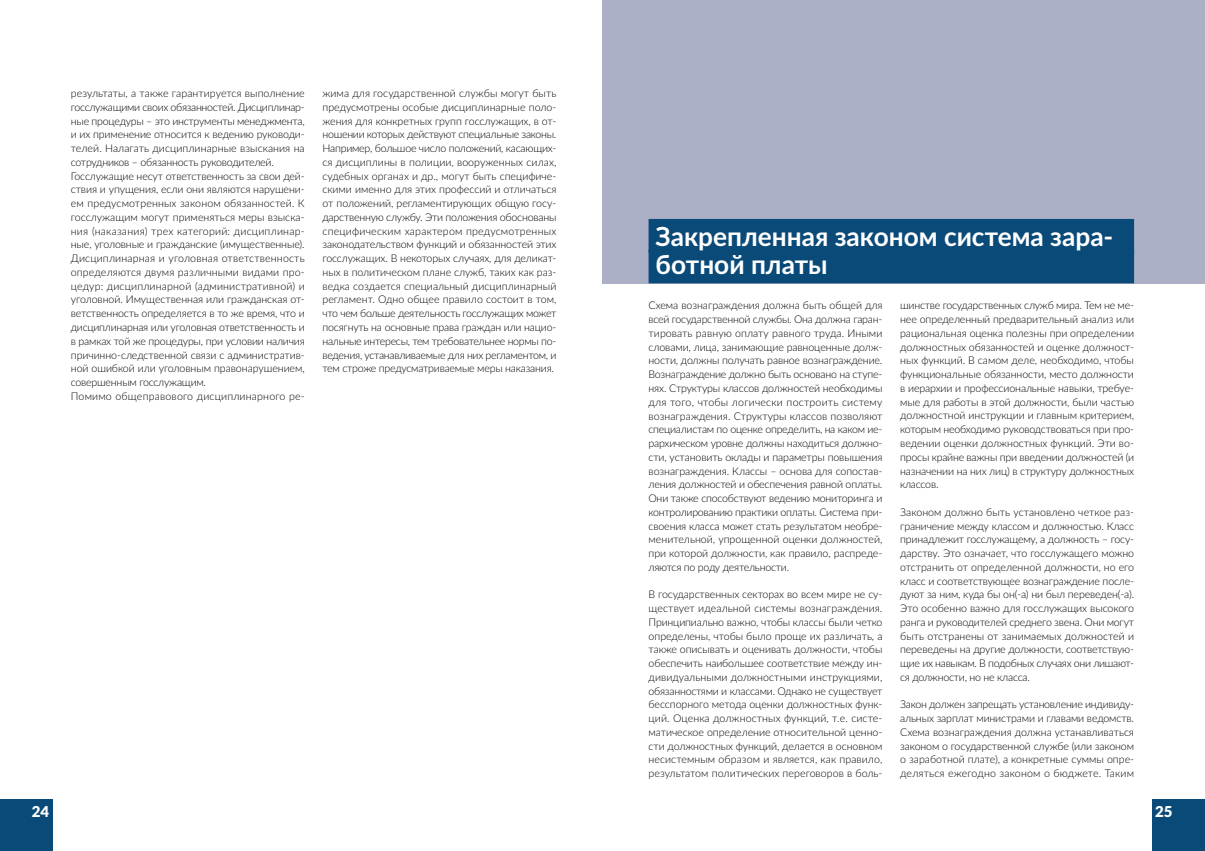
<style>
.page{position:relative;width:1205px;height:851px;background:#fff}
.page>*{position:absolute;margin:0;border:0;box-sizing:border-box;transform-origin:0 0}
.t1{font:700 26.25px/28.8px "Lato";color:#fff}
.t2{font:900 15px "Lato";color:#fff}
.t3{font:300 10.62px/13.8px "Lato";letter-spacing:-.01em;color:#000;text-align:justify}
</style>
<div class="page">
<div style="left:602px;top:0;width:603px;height:283px;background:#abb0c6"></div>
<div style="left:648px;top:219px;width:486px;height:34px;background:#0a4a79"></div>
<div style="left:648px;top:249px;width:486px;height:34px;background:#0a4a79"></div>
<div style="left:0;top:799px;width:53px;height:51px;background:#0a4a79"></div>
<div style="left:1152px;top:799px;width:53px;height:51px;background:#0a4a79"></div>
<p class="t3" style="left:71px;top:86px;width:235px;text-align:left">результаты, а также гарантируется выполнение госслужащими своих обязанностей. Дисциплинар&shy;ные процедуры – это инструменты менеджмента, и их применение относится к ведению руководи&shy;телей. Налагать дисциплинарные взыскания на сотрудников – обязанность руководителей.<br>Госслужащие несут ответственность за свои дей&shy;ствия и упущения, если они являются нарушени&shy;ем предусмотренных законом обязанностей. К госслужащим могут применяться меры взыска&shy;ния (наказания) трех категорий: дисциплинар&shy;ные, уголовные и гражданские (имущественные).<br>Дисциплинарная и уголовная ответственность определяются двумя различными видами про&shy;цедур: дисциплинарной (административной) и уголовной. Имущественная или гражданская от&shy;ветственность определяется в то же время, что и дисциплинарная или уголовная ответственность и в рамках той же процедуры, при условии наличия причинно-следственной связи с административ&shy;ной ошибкой или уголовным правонарушением, совершенным госслужащим.<br>Помимо общеправового дисциплинарного ре-</p>
<p class="t3" style="left:322px;top:86px;width:235px">жима для государственной службы могут быть предусмотрены особые дисциплинарные поло&shy;жения для конкретных групп госслужащих, в от&shy;ношении которых действуют специальные законы.<br>Например, большое число положений, касающих&shy;ся дисциплины в полиции, вооруженных силах, судебных органах и др., могут быть специфиче&shy;скими именно для этих профессий и отличаться от положений, регламентирующих общую госу&shy;дарственную службу. Эти положения обоснованы специфическим характером предусмотренных законодательством функций и обязанностей этих госслужащих. В некоторых случаях, для деликат&shy;ных в политическом плане служб, таких как раз&shy;ведка создается специальный дисциплинарный регламент. Одно общее правило состоит в том, что чем больше деятельность госслужащих может посягнуть на основные права граждан или нацио&shy;нальные интересы, тем требовательнее нормы по&shy;ведения, устанавливаемые для них регламентом, и тем строже предусматриваемые меры наказания.</p>
<h1 class="t1" style="left:656px;top:220px;width:459px">Закрепленная законом система зара&shy;ботной платы</h1>
<p class="t3" style="left:648px;top:298px;width:235px">Схема вознаграждения должна быть общей для всей государственной службы. Она должна гаран&shy;тировать равную оплату равного труда. Иными словами, лица, занимающие равноценные долж&shy;ности, должны получать равное вознаграждение.<br>Вознаграждение должно быть основано на ступе&shy;нях. Структуры классов должностей необходимы для того, чтобы логически построить систему вознаграждения. Структуры классов позволяют специалистам по оценке определить, на каком ие&shy;рархическом уровне должны находиться должно&shy;сти, установить оклады и параметры повышения вознаграждения. Классы – основа для сопостав&shy;ления должностей и обеспечения равной оплаты.<br>Они также способствуют ведению мониторинга и контролированию практики оплаты. Система при&shy;своения класса может стать результатом необре&shy;менительной, упрощенной оценки должностей, при которой должности, как правило, распреде&shy;ляются по роду деятельности.</p>
<p class="t3" style="left:648px;top:587px;width:235px">В государственных секторах во всем мире не су&shy;ществует идеальной системы вознаграждения.<br>Принципиально важно, чтобы классы были четко определены, чтобы было проще их различать, а также описывать и оценивать должности, чтобы обеспечить наибольшее соответствие между ин&shy;дивидуальными должностными инструкциями, обязанностями и классами. Однако не существует бесспорного метода оценки должностных функ&shy;ций. Оценка должностных функций, т.е. систе&shy;матическое определение относительной ценно&shy;сти должностных функций, делается в основном несистемным образом и является, как правило, результатом политических переговоров в боль-</p>
<p class="t3" style="left:900px;top:298px;width:235px">шинстве государственных служб мира. Тем не ме&shy;нее определенный предварительный анализ или рациональная оценка полезны при определении должностных обязанностей и оценке должност&shy;ных функций. В самом деле, необходимо, чтобы функциональные обязанности, место должности в иерархии и профессиональные навыки, требуе&shy;мые для работы в этой должности, были частью должностной инструкции и главным критерием, которым необходимо руководствоваться при про&shy;ведении оценки должностных функций. Эти во&shy;просы крайне важны при введении должностей (и назначении на них лиц) в структуру должностных классов.</p>
<p class="t3" style="left:900px;top:504px;width:235px">Законом должно быть установлено четкое раз&shy;граничение между классом и должностью. Класс принадлежит госслужащему, а должность – госу&shy;дарству. Это означает, что госслужащего можно отстранить от определенной должности, но его класс и соответствующее вознаграждение после&shy;дуют за ним, куда бы он(-а) ни был переведен(-а).<br>Это особенно важно для госслужащих высокого ранга и руководителей среднего звена. Они могут быть отстранены от занимаемых должностей и переведены на другие должности, соответствую&shy;щие их навыкам. В подобных случаях они лишают&shy;ся должности, но не класса.</p>
<p class="t3" style="left:900px;top:697px;width:235px">Закон должен запрещать установление индивиду&shy;альных зарплат министрами и главами ведомств.<br>Схема вознаграждения должна устанавливаться законом о государственной службе (или законом о заработной плате), а конкретные суммы опре&shy;деляться ежегодно законом о бюджете. Таким</p>
<h2 class="t2" style="left:32px;top:799px;width:19px">24</h2>
<h2 class="t2" style="left:1155px;top:799px;width:19px">25</h2>
</div>
